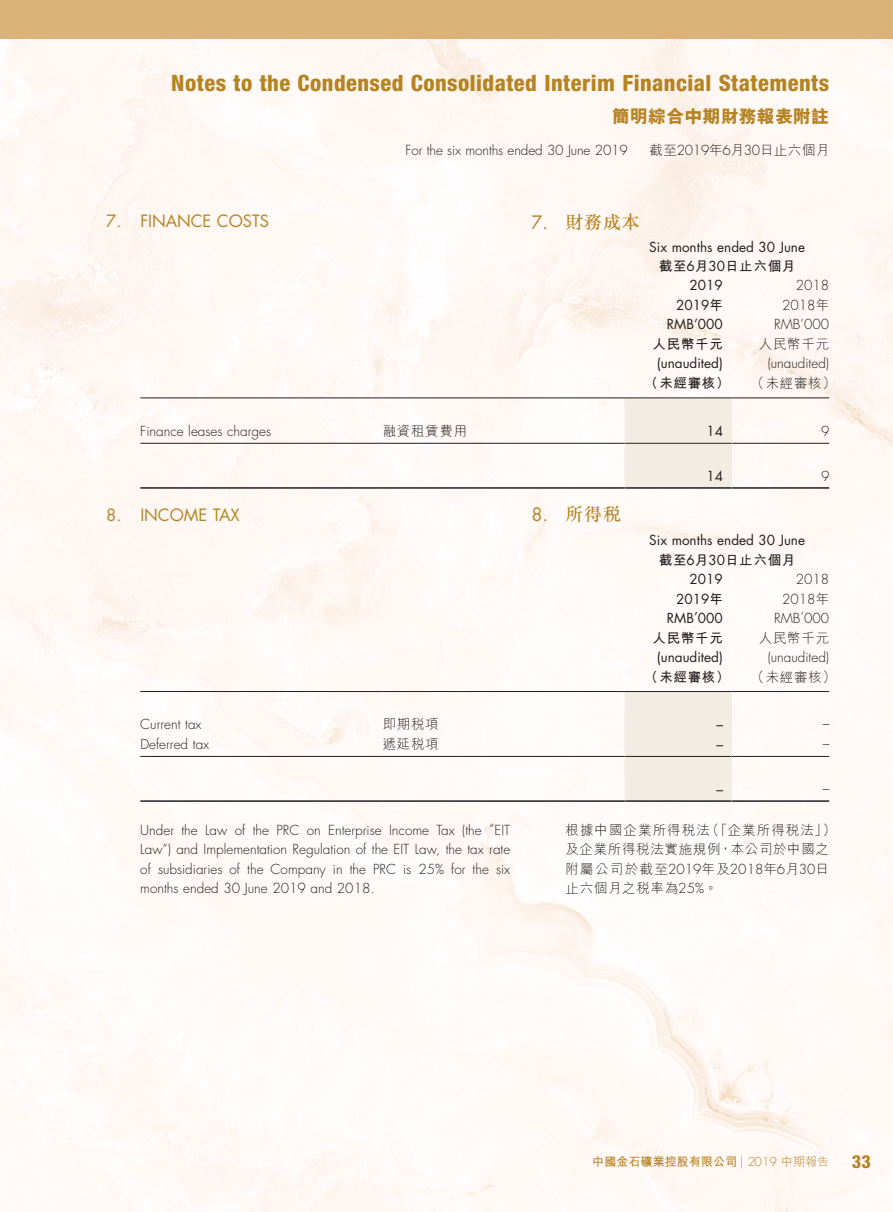
<style>
.page{position:relative;width:893px;height:1212px;background:#fff}
.page>*{position:absolute;margin:0;border:0;box-sizing:border-box;transform-origin:0 0}
.t1{font:800 condensed 22.5px "Helvetica Neue LT Std";letter-spacing:.02em;color:#b68322}
.t2{font:800 18px "M Hei HK";letter-spacing:.005em;color:#b68322}
.t3{font:500 18px "M Sung HK";letter-spacing:.045em;color:#b68322}
.t4{font:800 condensed 18px "Helvetica Neue LT Std";color:#b68322}
.t5{font:16.5px "Futura Std";letter-spacing:-.005em;color:#b68322}
.t6{font:300 13.5px/19.5px "Futura Std";color:#231f20;text-align:justify}
.t7{font:300 13.5px/19.5px "M Hei HK";letter-spacing:.05em;color:#231f20}
.t8{font:13.5px "Futura Std";color:#231f20}
.t9{font:700 13.5px "M Hei HK";letter-spacing:.05em;color:#231f20}
.t10{font:700 12px "M Hei HK";letter-spacing:.01em;color:#b68322}
.s1{font-family:"Futura Std"}
.s2{font-family:"Futura Std";font-weight:400}
.s3{font-family:"M Hei HK";font-weight:700}
.s4{font-family:"M Hei HK"}
.s5{font-family:"Futura Std";font-weight:300}
.s6{font-weight:300}
</style>
<div class="page">
<img style="left:0;top:38px;width:893px;height:1174px">
<div style="left:0;top:0;width:893px;height:38px;background:#dab27a"></div>
<div style="left:625px;top:398px;width:107px;height:91px;background:#f2ede3"></div>
<hr style="left:140px;top:397px;width:243px;height:1px;background:#231f20">
<hr style="left:383px;top:397px;width:242px;height:1px;background:#231f20">
<hr style="left:625px;top:397px;width:106px;height:1px;background:#231f20">
<hr style="left:731px;top:397px;width:98px;height:1px;background:#231f20">
<hr style="left:140px;top:443px;width:243px;height:1px;background:#231f20">
<hr style="left:383px;top:443px;width:242px;height:1px;background:#231f20">
<hr style="left:625px;top:443px;width:106px;height:1px;background:#231f20">
<hr style="left:732px;top:443px;width:97px;height:1px;background:#231f20">
<hr style="left:140px;top:487px;width:243px;height:2px;background:#231f20">
<hr style="left:383px;top:487px;width:242px;height:2px;background:#231f20">
<hr style="left:625px;top:487px;width:106px;height:2px;background:#231f20">
<hr style="left:732px;top:487px;width:97px;height:2px;background:#231f20">
<div style="left:625px;top:692px;width:107px;height:110px;background:#f2ede3"></div>
<hr style="left:140px;top:691px;width:243px;height:1px;background:#231f20">
<hr style="left:383px;top:691px;width:242px;height:1px;background:#231f20">
<hr style="left:625px;top:691px;width:106px;height:1px;background:#231f20">
<hr style="left:731px;top:691px;width:98px;height:1px;background:#231f20">
<hr style="left:140px;top:756px;width:243px;height:1px;background:#231f20">
<hr style="left:383px;top:756px;width:242px;height:1px;background:#231f20">
<hr style="left:625px;top:756px;width:106px;height:1px;background:#231f20">
<hr style="left:732px;top:756px;width:97px;height:1px;background:#231f20">
<hr style="left:140px;top:800px;width:243px;height:2px;background:#231f20">
<hr style="left:383px;top:800px;width:242px;height:2px;background:#231f20">
<hr style="left:625px;top:800px;width:106px;height:2px;background:#231f20">
<hr style="left:732px;top:800px;width:97px;height:2px;background:#231f20">
<h1 class="t1" style="left:171px;top:69px;width:659px">Notes to the Condensed Consolidated Interim Financial Statements</h1>
<h2 class="t2" style="left:612px;top:107px;width:219px">簡明綜合中期財務報表附註</h2>
<p class="t6" style="left:406px;top:140px;width:224px">For the six months ended 30 June 2019</p>
<p class="t7" style="left:650px;top:140px;width:181px">截至<span class="s1">2019</span>年<span class="s1">6</span>月<span class="s1">30</span>日止六個月</p>
<p class="t5" style="left:106px;top:211px;width:164px">7. FINANCE COSTS</p>
<h2 class="t3" style="left:531px;top:210px;width:110px"><span class="s2">7.</span> 財務成本</h2>
<p class="t8" style="left:649px;top:238px;width:157px">Six months ended 30 June</p>
<p class="t9" style="left:659px;top:256px;width:138px">截至<span class="s2">6</span>月<span class="s2">30</span>日止六個月</p>
<p class="t8" style="left:690px;top:277px;width:35px">2019</p>
<p class="t6" style="left:796px;top:276px;width:35px">2018</p>
<p class="t8" style="left:676px;top:296px;width:48px">2019<span class="s3">年</span></p>
<p class="t6" style="left:782px;top:296px;width:49px">2018<span class="s4">年</span></p>
<p class="t8" style="left:667px;top:316px;width:57px">RMB’000</p>
<p class="t6" style="left:774px;top:315px;width:57px">RMB’000</p>
<p class="t9" style="left:653px;top:334px;width:72px">人民幣千元</p>
<p class="t7" style="left:759px;top:334px;width:72px">人民幣千元</p>
<p class="t8" style="left:657px;top:355px;width:67px">(unaudited)</p>
<p class="t6" style="left:768px;top:354px;width:63px">(unaudited)</p>
<p class="t9" style="left:644px;top:373px;width:87px">（未經審核）</p>
<p class="t7" style="left:751px;top:373px;width:87px">（未經審核）</p>
<p class="t6" style="left:140px;top:421px;width:132px">Finance leases charges</p>
<p class="t7" style="left:383px;top:421px;width:86px">融資租賃費用</p>
<p class="t8" style="left:706px;top:422px;width:18px">14</p>
<p class="t6" style="left:821px;top:421px;width:10px">9</p>
<p class="t8" style="left:706px;top:467px;width:18px">14</p>
<p class="t6" style="left:821px;top:466px;width:10px">9</p>
<p class="t5" style="left:106px;top:504px;width:135px">8. INCOME TAX</p>
<p class="t8" style="left:649px;top:531px;width:157px">Six months ended 30 June</p>
<p class="t9" style="left:659px;top:550px;width:138px">截至<span class="s2">6</span>月<span class="s2">30</span>日止六個月</p>
<p class="t8" style="left:690px;top:570px;width:35px">2019</p>
<p class="t6" style="left:796px;top:570px;width:35px">2018</p>
<p class="t8" style="left:676px;top:590px;width:48px">2019<span class="s3">年</span></p>
<p class="t6" style="left:782px;top:589px;width:49px">2018<span class="s4">年</span></p>
<p class="t8" style="left:667px;top:609px;width:57px">RMB’000</p>
<p class="t6" style="left:774px;top:609px;width:57px">RMB’000</p>
<p class="t9" style="left:653px;top:628px;width:72px">人民幣千元</p>
<p class="t7" style="left:759px;top:628px;width:72px">人民幣千元</p>
<p class="t8" style="left:657px;top:648px;width:67px">(unaudited)</p>
<p class="t6" style="left:768px;top:648px;width:63px">(unaudited)</p>
<p class="t9" style="left:644px;top:667px;width:87px">（未經審核）</p>
<p class="t7" style="left:751px;top:667px;width:87px">（未經審核）</p>
<p class="t6" style="left:140px;top:715px;width:63px">Current tax</p>
<p class="t7" style="left:383px;top:714px;width:58px">即期稅項</p>
<p class="t8" style="left:716px;top:716px;width:8px">–</p>
<h2 class="t3" style="left:531px;top:502px;width:91px"><span class="s2">8.</span> 所得稅</h2>
<p class="t6" style="left:823px;top:715px;width:8px">–</p>
<p class="t6" style="left:140px;top:734px;width:70px">Deferred tax</p>
<p class="t7" style="left:383px;top:734px;width:58px">遞延稅項</p>
<p class="t8" style="left:716px;top:735px;width:8px">–</p>
<p class="t8" style="left:716px;top:780px;width:8px">–</p>
<p class="t6" style="left:823px;top:734px;width:8px">–</p>
<p class="t6" style="left:823px;top:779px;width:8px">–</p>
<p class="t6" style="left:140px;top:821px;width:371px">Under the Law of the PRC on Enterprise Income Tax (the “EIT Law”) and Implementation Regulation of the EIT Law, the tax rate of subsidiaries of the Company in the PRC is 25% for the six months ended 30 June 2019 and 2018.</p>
<p class="t7" style="left:565px;top:820px;width:272px">根據中國企業所得稅法（「企業所得稅法」）及企業所得稅法實施規例，本公司於中國之附屬公司於截至<span class="s1">2019</span>年及<span class="s1">2018</span>年<span class="s1">6</span>月<span class="s1">30</span>日止六個月之稅率為<span class="s1">25%</span>。</p>
<p class="t10" style="left:592px;top:1152px;width:238px">中國金石礦業控股有限公司 <span class="s5">| 2019</span> <span class="s6">中期報告</span></p>
<h2 class="t4" style="left:852px;top:1150px;width:20px">33</h2>
</div>
